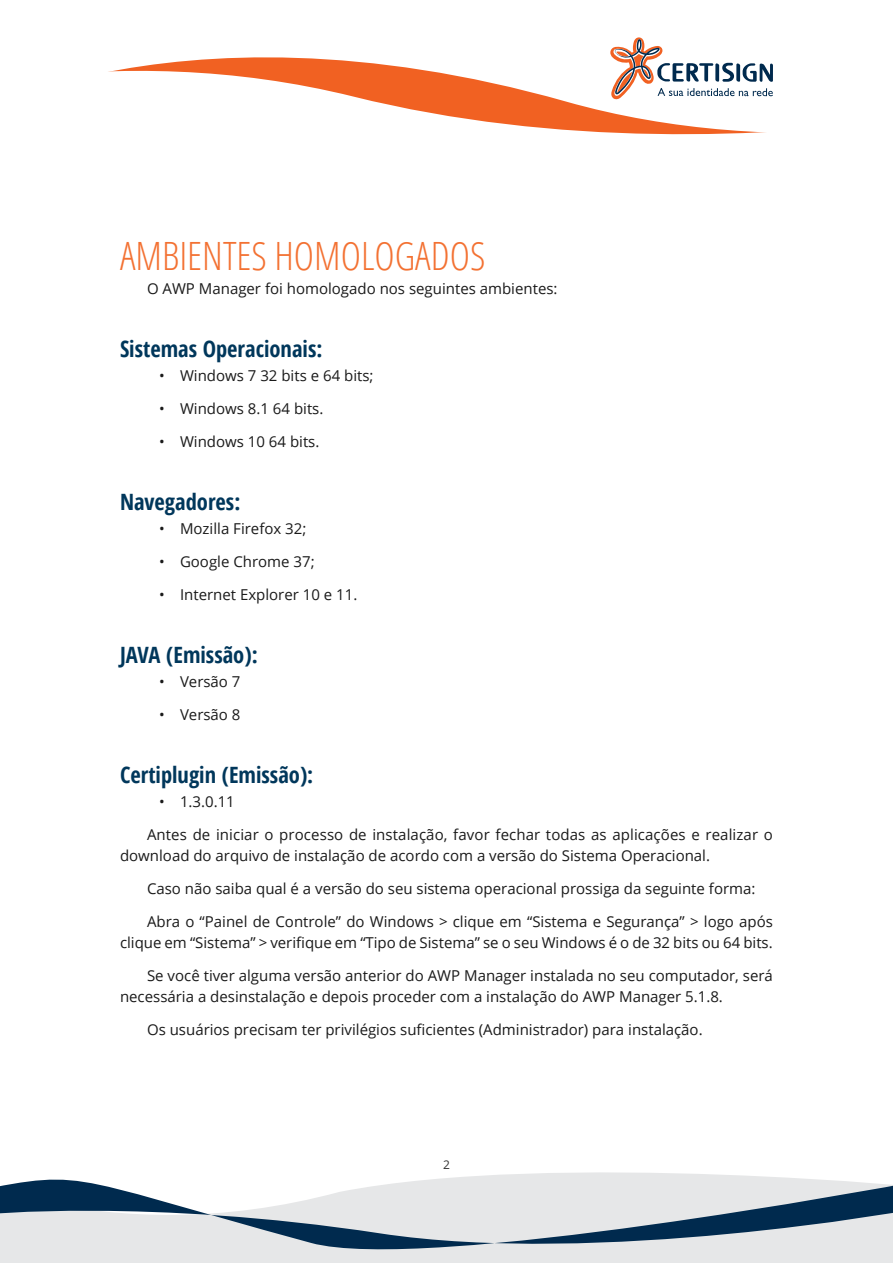
<style>
.page{position:relative;width:893px;height:1263px;background:#fff}
.page>*{position:absolute;margin:0;border:0;box-sizing:border-box;transform-origin:0 0}
.t1{font:300 condensed 39px "Open Sans";color:#f37132}
.t2{font:700 condensed 22.5px "Open Sans";color:#00375b}
.t3{font:15px/21px "Open Sans";color:#1a1a1a}
.t4{font:12px "Open Sans";color:#333}
</style>
<div class="page">
<svg style="left:108px;top:57px;width:658px;height:78px"></svg>
<svg style="left:610px;top:37px;width:163px;height:63px"></svg>
<svg style="left:0;top:1172px;width:893px;height:91px;background:#c1c9d0"></svg>
<h1 class="t1" style="left:120px;top:229px;width:367px">AMBIENTES HOMOLOGADOS</h1>
<p class="t3" style="left:147px;top:278px;width:412px">O AWP Manager foi homologado nos seguintes ambientes:</p>
<h2 class="t2" style="left:120px;top:333px;width:204px">Sistemas Operacionais:</h2>
<p class="t3" style="left:159px;top:365px;width:216px">• Windows 7 32 bits e 64 bits;</p>
<p class="t3" style="left:159px;top:398px;width:166px">• Windows 8.1 64 bits.</p>
<p class="t3" style="left:159px;top:431px;width:162px">• Windows 10 64 bits.</p>
<h2 class="t2" style="left:120px;top:486px;width:122px">Navegadores:</h2>
<p class="t3" style="left:159px;top:518px;width:149px">• Mozilla Firefox 32;</p>
<p class="t3" style="left:159px;top:551px;width:157px">• Google Chrome 37;</p>
<p class="t3" style="left:159px;top:584px;width:200px">• Internet Explorer 10 e 11.</p>
<h2 class="t2" style="left:120px;top:639px;width:139px">JAVA (Emissão):</h2>
<p class="t3" style="left:159px;top:671px;width:83px">• Versão 7</p>
<p class="t3" style="left:159px;top:704px;width:83px">• Versão 8</p>
<h2 class="t2" style="left:120px;top:759px;width:195px">Certiplugin (Emissão):</h2>
<p class="t3" style="left:159px;top:791px;width:77px">• 1.3.0.11</p>
<p class="t3" style="left:120px;top:824px;width:654px;text-indent:27px">Antes de iniciar o processo de instalação, favor fechar todas as aplicações e realizar o download do arquivo de instalação de acordo com a versão do Sistema Operacional.</p>
<p class="t3" style="left:147px;top:878px;width:610px">Caso não saiba qual é a versão do seu sistema operacional prossiga da seguinte forma:</p>
<p class="t3" style="left:120px;top:911px;width:654px;text-align:right">Abra o “Painel de Controle” do Windows &gt; clique em “Sistema e Segurança” &gt; logo após clique em “Sistema” &gt; verifique em “Tipo de Sistema” se o seu Windows é o de 32 bits ou 64 bits.</p>
<p class="t3" style="left:120px;top:965px;width:654px;text-indent:27px">Se você tiver alguma versão anterior do AWP Manager instalada no seu computador, será necessária a desinstalação e depois proceder com a instalação do AWP Manager 5.1.8.</p>
<p class="t3" style="left:147px;top:1019px;width:557px">Os usuários precisam ter privilégios suficientes (Administrador) para instalação.</p>
<p class="t4" style="left:443px;top:1156px;width:8px">2</p>
</div>
